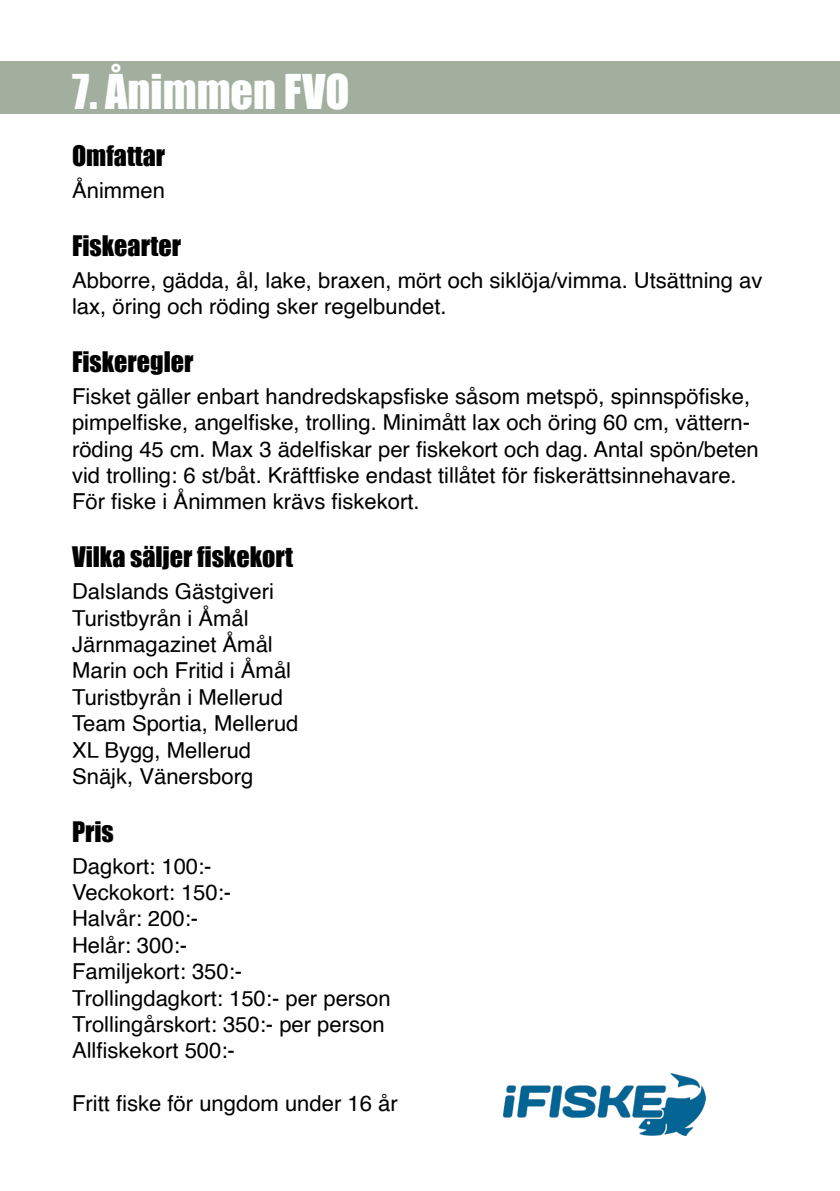
<style>
.page{position:relative;width:840px;height:1191px;background:#fff}
.page>*{position:absolute;margin:0;border:0;box-sizing:border-box;transform-origin:0 0}
.t1{font:44px "Impact";color:#fdffff}
.t2{font:26px "Impact";color:#000}
.t3{font:22px/26.4px "Helvetica";color:#000}
</style>
<div class="page">
<div style="left:0;top:62px;width:839px;height:52px;background:#a3af9e"></div>
<img style="left:503px;top:1073px;width:201px;height:63px">
<p class="t1" style="left:72px;top:57px;width:279px">7. Ånimmen FVO</p>
<p class="t2" style="left:72px;top:136px;width:95px">Omfattar</p>
<p class="t3" style="left:72px;top:178px;width:94px">Ånimmen</p>
<p class="t2" style="left:72px;top:225px;width:110px">Fiskearter</p>
<p class="t3" style="left:72px;top:267px;width:691px">Abborre, gädda, ål, lake, braxen, mört och siklöja/vimma. Utsättning av lax, öring och röding sker regelbundet.</p>
<p class="t2" style="left:72px;top:341px;width:123px">Fiskeregler</p>
<p class="t3" style="left:72px;top:383px;width:688px">Fisket gäller enbart handredskapsfiske såsom metspö, spinnspöfiske, pimpelfiske, angelfiske, trolling. Minimått lax och öring 60 cm, vättern&shy;röding 45 cm. Max 3 ädelfiskar per fiskekort och dag. Antal spön/beten vid trolling: 6 st/båt. Kräftfiske endast tillåtet för fiskerättsinnehavare.<br>För fiske i Ånimmen krävs fiskekort.</p>
<p class="t2" style="left:72px;top:537px;width:222px">Vilka säljer fiskekort</p>
<p class="t3" style="left:72px;top:579px;width:203px">Dalslands Gästgiveri</p>
<p class="t3" style="left:72px;top:605px;width:178px">Turistbyrån i Åmål</p>
<p class="t3" style="left:72px;top:631px;width:202px">Järnmagazinet Åmål</p>
<p class="t3" style="left:72px;top:658px;width:220px">Marin och Fritid i Åmål</p>
<p class="t3" style="left:72px;top:684px;width:212px">Turistbyrån i Mellerud</p>
<p class="t3" style="left:72px;top:711px;width:228px">Team Sportia, Mellerud</p>
<p class="t3" style="left:72px;top:737px;width:180px">XL Bygg, Mellerud</p>
<p class="t3" style="left:72px;top:763px;width:182px">Snäjk, Vänersborg</p>
<p class="t2" style="left:72px;top:811px;width:43px">Pris</p>
<p class="t3" style="left:72px;top:853px;width:141px">Dagkort: 100:-</p>
<p class="t3" style="left:72px;top:879px;width:160px">Veckokort: 150:-</p>
<p class="t3" style="left:72px;top:906px;width:127px">Halvår: 200:-</p>
<p class="t3" style="left:72px;top:932px;width:116px">Helår: 300:-</p>
<p class="t3" style="left:72px;top:959px;width:171px">Familjekort: 350:-</p>
<p class="t3" style="left:72px;top:985px;width:320px">Trollingdagkort: 150:- per person</p>
<p class="t3" style="left:72px;top:1011px;width:314px">Trollingårskort: 350:- per person</p>
<p class="t3" style="left:72px;top:1038px;width:164px">Allfiskekort 500:-</p>
<p class="t3" style="left:72px;top:1091px;width:327px">Fritt fiske för ungdom under 16 år</p>
</div>
